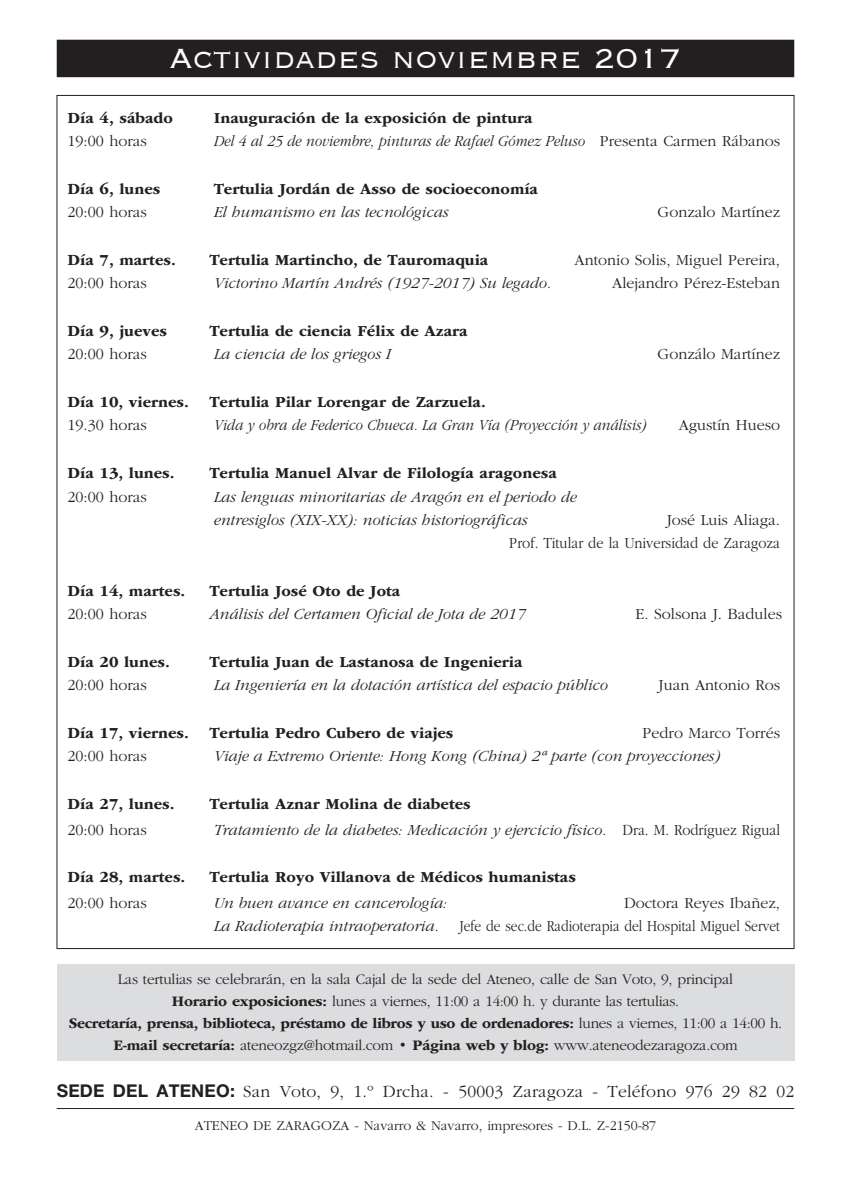
<style>
.page{position:relative;width:851px;height:1191px;background:#fff}
.page>*{position:absolute;margin:0;border:0;box-sizing:border-box;transform-origin:0 0}
.t1{font:300 36px "Copperplate";color:#fff}
.t2{font:300 17.6px "ITC Garamond Std";letter-spacing:.01em;color:#231f20}
.t3{font:700 16px "ITC Garamond Std";color:#231f20}
.t4{font:italic 300 16px/23.2px "ITC Garamond Std";color:#231f20}
.t5{font:300 16px/23.2px "ITC Garamond Std";color:#231f20;text-align:right}
.t6{font:italic 300 16px "ITC Garamond Std";color:#231f20;scale:.9 1}
.t7{font:300 16px "ITC Garamond Std";color:#231f20;scale:.85 1}
.t8{font:300 15.2px/22px "ITC Garamond Std";letter-spacing:-.015em;color:#231f20;text-align:center}
.t9{font:300 14px "ITC Garamond Std";color:#231f20}
.s1{font-style:normal}
.s2{font-weight:700}
.s3{font-family:"Helvetica Neue LT Std";font-weight:700}
</style>
<div class="page">
<hr style="left:57px;top:1108px;width:737px;height:1px;background:#231f20">
<div style="left:57px;top:40px;width:736px;height:37px;background:#231f20"></div>
<div style="left:57px;top:964px;width:737px;height:96px;background:#dcdddf"></div>
<h1 class="t1" style="left:169px;top:35px;width:514px">Actividades noviembre 2017</h1>
<p class="t3" style="left:68px;top:109px;width:107px">Día 4, sábado</p>
<p class="t3" style="left:214px;top:109px;width:320px">Inauguración de la exposición de pintura</p>
<p class="t5" style="left:68px;top:130px;width:81px">19:00 horas</p>
<p class="t6" style="left:214px;top:132px;width:630px">Del 4 al 25 de noviembre, pinturas de Rafael Gómez Peluso <span class="s1">Presenta Carmen Rábanos</span></p>
<p class="t3" style="left:68px;top:180px;width:94px">Día 6, lunes</p>
<p class="t3" style="left:214px;top:180px;width:326px">Tertulia Jordán de Asso de socioeconomía</p>
<p class="t5" style="left:68px;top:201px;width:81px">20:00 horas</p>
<p class="t4" style="left:214px;top:201px;width:236px">El humanismo en las tecnológicas</p>
<p class="t5" style="left:657px;top:201px;width:124px">Gonzalo Martínez</p>
<p class="t3" style="left:68px;top:251px;width:110px">Día 7, martes.</p>
<p class="t3" style="left:209px;top:251px;width:280px">Tertulia Martincho, de Tauromaquia</p>
<p class="t5" style="left:574px;top:249px;width:207px">Antonio Solis, Miguel Pereira,</p>
<p class="t5" style="left:68px;top:272px;width:81px">20:00 horas</p>
<p class="t4" style="left:214px;top:272px;width:339px">Victorino Martín Andrés (1927-2017) Su legado.</p>
<p class="t5" style="left:612px;top:272px;width:169px">Alejandro Pérez-Esteban</p>
<p class="t3" style="left:68px;top:322px;width:101px">Día 9, jueves</p>
<p class="t3" style="left:209px;top:322px;width:260px">Tertulia de ciencia Félix de Azara</p>
<p class="t5" style="left:68px;top:343px;width:81px">20:00 horas</p>
<p class="t4" style="left:214px;top:343px;width:179px">La ciencia de los griegos I</p>
<p class="t5" style="left:657px;top:343px;width:124px">Gonzálo Martínez</p>
<p class="t3" style="left:68px;top:393px;width:123px">Día 10, viernes.</p>
<p class="t3" style="left:209px;top:393px;width:278px">Tertulia Pilar Lorengar de Zarzuela.</p>
<p class="t5" style="left:68px;top:414px;width:81px">19.30 horas</p>
<p class="t6" style="left:214px;top:417px;width:482px">Vida y obra de Federico Chueca. La Gran Vía (Proyección y análisis)</p>
<p class="t5" style="left:678px;top:414px;width:103px">Agustín Hueso</p>
<p class="t3" style="left:68px;top:464px;width:109px">Día 13, lunes.</p>
<p class="t3" style="left:209px;top:464px;width:349px">Tertulia Manuel Alvar de Filología aragonesa</p>
<p class="t5" style="left:68px;top:485px;width:81px">20:00 horas</p>
<p class="t4" style="left:214px;top:485px;width:365px">Las lenguas minoritarias de Aragón en el periodo de entresiglos (XIX-XX): noticias historiográficas</p>
<p class="t5" style="left:509px;top:508px;width:272px">José Luis Aliaga.<br>Prof. Titular de la Universidad de Zaragoza</p>
<p class="t3" style="left:68px;top:582px;width:119px">Día 14, martes.</p>
<p class="t3" style="left:209px;top:582px;width:192px">Tertulia José Oto de Jota</p>
<p class="t5" style="left:68px;top:602px;width:81px">20:00 horas</p>
<p class="t4" style="left:209px;top:602px;width:317px">Análisis del Certamen Oficial de Jota de 2017</p>
<p class="t5" style="left:635px;top:602px;width:148px">E. Solsona J. Badules</p>
<p class="t3" style="left:68px;top:653px;width:104px">Día 20 lunes.</p>
<p class="t3" style="left:209px;top:653px;width:314px">Tertulia Juan de Lastanosa de Ingenieria</p>
<p class="t5" style="left:68px;top:673px;width:81px">20:00 horas</p>
<p class="t4" style="left:214px;top:673px;width:396px">La Ingeniería en la dotación artística del espacio público</p>
<p class="t5" style="left:658px;top:673px;width:123px">Juan Antonio Ros</p>
<p class="t3" style="left:68px;top:724px;width:123px">Día 17, viernes.</p>
<p class="t3" style="left:209px;top:724px;width:245px">Tertulia Pedro Cubero de viajes</p>
<p class="t5" style="left:642px;top:721px;width:139px">Pedro Marco Torrés</p>
<p class="t5" style="left:68px;top:744px;width:81px">20:00 horas</p>
<p class="t4" style="left:214px;top:744px;width:508px">Viaje a Extremo Oriente: Hong Kong (China) 2ª parte (con proyecciones)</p>
<p class="t3" style="left:68px;top:795px;width:109px">Día 27, lunes.</p>
<p class="t3" style="left:209px;top:795px;width:263px">Tertulia Aznar Molina de diabetes</p>
<p class="t5" style="left:68px;top:818px;width:81px">20:00 horas</p>
<p class="t4" style="left:214px;top:818px;width:568px">Tratamiento de la diabetes: Medicación y ejercicio físico. <span class="s1">Dra. M. Rodríguez Rigual</span></p>
<p class="t3" style="left:68px;top:868px;width:119px">Día 28, martes.</p>
<p class="t3" style="left:209px;top:868px;width:368px">Tertulia Royo Villanova de Médicos humanistas</p>
<p class="t5" style="left:68px;top:891px;width:81px">20:00 horas</p>
<p class="t4" style="left:214px;top:891px;width:235px">Un buen avance en cancerología:</p>
<p class="t5" style="left:624px;top:891px;width:157px">Doctora Reyes Ibañez,</p>
<p class="t4" style="left:214px;top:914px;width:227px">La Radioterapia intraoperatoria.</p>
<p class="t7" style="left:459px;top:917px;width:379px">Jefe de sec.de Radioterapia del Hospital Miguel Servet</p>
<p class="t8" style="left:69px;top:968px;width:715px">Las tertulias se celebrarán, en la sala Cajal de la sede del Ateneo, calle de San Voto, 9, principal<br><span class="s2">Horario exposiciones:</span> lunes a viernes, 11:00 a 14:00 h. y durante las tertulias.<br><span class="s2">Secretaría, prensa, biblioteca, préstamo de libros y uso de ordenadores:</span> lunes a viernes, 11:00 a 14:00 h.<br><span class="s2">E-mail secretaría:</span> ateneozgz@hotmail.com • <span class="s2">Página web y blog:</span> www.ateneodezaragoza.com</p>
<p class="t2" style="left:57px;top:1082px;width:739px"><span class="s3">SEDE DEL ATENEO:</span> San Voto, 9, 1.º Drcha. - 50003 Zaragoza - Teléfono 976 29 82 02</p>
<p class="t9" style="left:195px;top:1118px;width:463px">ATENEO DE ZARAGOZA - Navarro &amp; Navarro, impresores - D.L. Z-2150-87</p>
</div>
